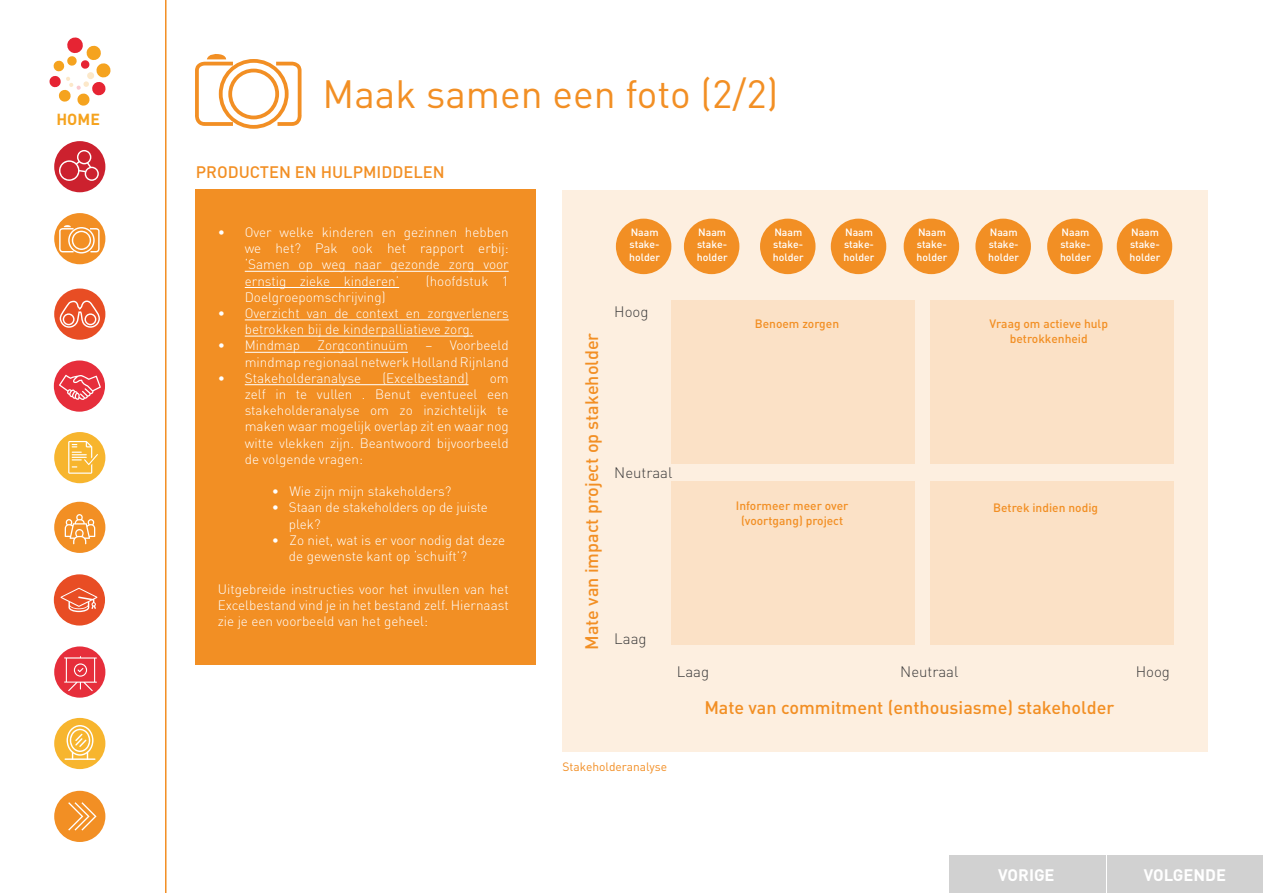
<style>
.page{position:relative;width:1263px;height:893px;background:#fff}
.page>*{position:absolute;margin:0;border:0;box-sizing:border-box;transform-origin:0 0}
.t1{font:39px "DIN Pro";color:#f28f24}
.t2{font:500 18px "DIN Pro";color:#f28f24}
.t3{font:500 16.5px "DIN Pro";color:#f28f24}
.t4{font:700 16.5px "DIN Pro";color:#fff}
.t5{font:700 15.9px "DIN Pro";color:#f5a31f}
.t6{font:300 15px "DIN Pro";color:#3e3d3d}
.t7{font:300 13.5px/16.2px "DIN Pro";color:#fff;text-align:justify}
.t8{font:500 12px/14.4px "DIN Pro";color:#f28f24;text-align:center}
.t9{font:12px "DIN Pro";color:#f28e24}
.t10{font:500 10.5px/12.6px "DIN Pro";color:#fff}
</style>
<div class="page">
<div style="left:562px;top:190px;width:646px;height:561px;background:#fdefe0"></div>
<div style="left:671px;top:300px;width:243px;height:163px;background:#fbe1c6"></div>
<div style="left:931px;top:300px;width:243px;height:163px;background:#fbe1c6"></div>
<div style="left:931px;top:482px;width:243px;height:163px;background:#fbe1c6"></div>
<div style="left:671px;top:482px;width:243px;height:163px;background:#fbe1c6"></div>
<hr style="left:165px;top:0;width:1px;height:893px;background:#f28f24">
<div style="left:195px;top:189px;width:340px;height:476px;background:#f28f24"></div>
<hr style="left:245px;top:271px;width:264px;height:1px;background:#fff">
<hr style="left:245px;top:287px;width:154px;height:1px;background:#fff">
<hr style="left:245px;top:320px;width:264px;height:1px;background:#fff">
<hr style="left:245px;top:336px;width:228px;height:1px;background:#fff">
<hr style="left:245px;top:352px;width:163px;height:1px;background:#fff">
<hr style="left:245px;top:384px;width:223px;height:1px;background:#fff">
<div style="left:616px;top:219px;width:55px;height:55px;background:#f28f24;border-radius:50%"></div>
<div style="left:684px;top:219px;width:55px;height:55px;background:#f28f24;border-radius:50%"></div>
<div style="left:760px;top:219px;width:55px;height:55px;background:#f28f24;border-radius:50%"></div>
<div style="left:831px;top:219px;width:55px;height:55px;background:#f28f24;border-radius:50%"></div>
<div style="left:904px;top:219px;width:55px;height:55px;background:#f28f24;border-radius:50%"></div>
<div style="left:975px;top:219px;width:56px;height:55px;background:#f28f24;border-radius:50%"></div>
<div style="left:1047px;top:219px;width:56px;height:55px;background:#f28f24;border-radius:50%"></div>
<div style="left:1117px;top:219px;width:55px;height:55px;background:#f28f24;border-radius:50%"></div>
<svg style="left:195px;top:54px;width:107px;height:75px"></svg>
<div style="left:54px;top:141px;width:51px;height:51px;background:#cc212e;border-radius:50%"></div>
<svg style="left:59px;top:150px;width:40px;height:31px"></svg>
<div style="left:54px;top:213px;width:51px;height:51px;background:#f28f24;border-radius:50%"></div>
<svg style="left:59px;top:225px;width:41px;height:29px"></svg>
<div style="left:54px;top:288px;width:51px;height:52px;background:#e84d24;border-radius:50%"></div>
<svg style="left:60px;top:300px;width:40px;height:28px"></svg>
<div style="left:54px;top:360px;width:51px;height:52px;background:#e62e3b;border-radius:50%"></div>
<svg style="left:59px;top:375px;width:42px;height:25px"></svg>
<div style="left:54px;top:502px;width:51px;height:51px;background:#f28f24;border-radius:50%"></div>
<svg style="left:65px;top:514px;width:30px;height:30px"></svg>
<div style="left:54px;top:646px;width:51px;height:52px;background:#e62e3b;border-radius:50%"></div>
<svg style="left:64px;top:656px;width:33px;height:35px"></svg>
<div style="left:54px;top:718px;width:51px;height:51px;background:#f7b52e;border-radius:50%"></div>
<svg style="left:67px;top:725px;width:26px;height:33px"></svg>
<hr style="left:65px;top:758px;width:31px;height:2px;background:#fff">
<div style="left:54px;top:432px;width:51px;height:51px;background:#f7b52e;border-radius:50%"></div>
<svg style="left:68px;top:441px;width:30px;height:33px"></svg>
<div style="left:54px;top:791px;width:51px;height:51px;background:#f28f24;border-radius:50%"></div>
<svg style="left:68px;top:802px;width:29px;height:29px"></svg>
<svg style="left:49px;top:37px;width:62px;height:69px"></svg>
<div style="left:54px;top:574px;width:51px;height:52px;background:#e84d24;border-radius:50%"></div>
<svg style="left:61px;top:588px;width:36px;height:24px"></svg>
<div style="left:1108px;top:855px;width:155px;height:38px;background:#d1d1d1"></div>
<div style="left:950px;top:855px;width:156px;height:38px;background:#d1d1d1"></div>
<p class="t5" style="left:56px;top:108px;width:45px">HOME</p>
<h1 class="t1" style="left:322px;top:67px;width:457px">Maak samen een foto (2/2)</h1>
<p class="t3" style="left:196px;top:160px;width:250px">PRODUCTEN EN HULPMIDDELEN</p>
<p class="t7" style="left:245px;top:224px;width:265px;text-indent:-27px">• Over welke kinderen en gezinnen hebben we het? Pak ook het rapport erbij: ‘Samen op weg naar gezonde zorg voor ernstig zieke kinderen’</p>
<p class="t7" style="left:426px;top:272px;width:84px">(hoofdstuk 1</p>
<p class="t7" style="left:245px;top:288px;width:142px">Doelgroepomschrijving)</p>
<p class="t7" style="left:245px;top:305px;width:265px;text-indent:-27px">• Overzicht van de context en zorgverleners betrokken bij de kinderpalliatieve zorg.</p>
<p class="t7" style="left:218px;top:337px;width:84px">• Mindmap</p>
<p class="t7" style="left:318px;top:337px;width:92px">Zorgcontinuüm</p>
<p class="t7" style="left:245px;top:337px;width:265px;text-align:right">– Voorbeeld<br>mindmap regionaal netwerk Holland Rijnland</p>
<p class="t7" style="left:218px;top:369px;width:145px">• Stakeholderanalyse</p>
<p class="t7" style="left:382px;top:369px;width:88px">(Excelbestand)</p>
<p class="t7" style="left:245px;top:369px;width:265px;text-indent:245px">om zelf in te vullen . Benut eventueel een stakeholderanalyse om zo inzichtelijk te maken waar mogelijk overlap zit en waar nog witte vlekken zijn. Beantwoord bijvoorbeeld de volgende vragen:</p>
<p class="t7" style="left:272px;top:483px;width:181px">• Wie zijn mijn stakeholders?</p>
<p class="t7" style="left:289px;top:499px;width:201px;text-indent:-17px">• Staan de stakeholders op de juiste plek?</p>
<p class="t7" style="left:289px;top:531px;width:218px;text-indent:-17px">• Zo niet, wat is er voor nodig dat deze de gewenste kant op ‘schuift’?</p>
<p class="t7" style="left:218px;top:580px;width:292px">Uitgebreide instructies voor het invullen van het Excelbestand vind je in het bestand zelf. Hiernaast zie je een voorbeeld van het geheel:</p>
<p class="t10" style="left:629px;top:225px;width:32px">Naam stake&shy;holder</p>
<p class="t10" style="left:697px;top:225px;width:32px">Naam stake&shy;holder</p>
<p class="t10" style="left:773px;top:225px;width:32px">Naam stake&shy;holder</p>
<p class="t10" style="left:844px;top:225px;width:32px">Naam stake&shy;holder</p>
<p class="t10" style="left:916px;top:225px;width:32px">Naam stake&shy;holder</p>
<p class="t10" style="left:988px;top:225px;width:32px">Naam stake&shy;holder</p>
<p class="t10" style="left:1060px;top:225px;width:32px">Naam stake&shy;holder</p>
<p class="t10" style="left:1129px;top:225px;width:32px">Naam stake&shy;holder</p>
<h2 class="t2" style="left:579px;top:650px;width:319px;rotate:-90deg">Mate van impact project op stakeholder</h2>
<p class="t6" style="left:614px;top:301px;width:36px">Hoog</p>
<p class="t6" style="left:614px;top:463px;width:60px">Neutraal</p>
<p class="t6" style="left:614px;top:628px;width:34px">Laag</p>
<p class="t8" style="left:755px;top:316px;width:86px">Benoem zorgen</p>
<p class="t8" style="left:989px;top:316px;width:120px">Vraag om actieve hulp betrokkenheid</p>
<p class="t8" style="left:736px;top:498px;width:114px">Informeer meer over</p>
<p class="t8" style="left:993px;top:500px;width:106px">Betrek indien nodig</p>
<p class="t8" style="left:741px;top:512px;width:104px">(voortgang) project</p>
<p class="t6" style="left:677px;top:661px;width:34px">Laag</p>
<p class="t6" style="left:900px;top:661px;width:60px">Neutraal</p>
<p class="t6" style="left:1136px;top:661px;width:36px">Hoog</p>
<h2 class="t2" style="left:704px;top:695px;width:411px">Mate van commitment (enthousiasme) stakeholder</h2>
<p class="t9" style="left:562px;top:759px;width:106px">Stakeholderanalyse</p>
<p class="t4" style="left:998px;top:864px;width:58px">VORIGE</p>
<p class="t4" style="left:1144px;top:864px;width:84px">VOLGENDE</p>
</div>
